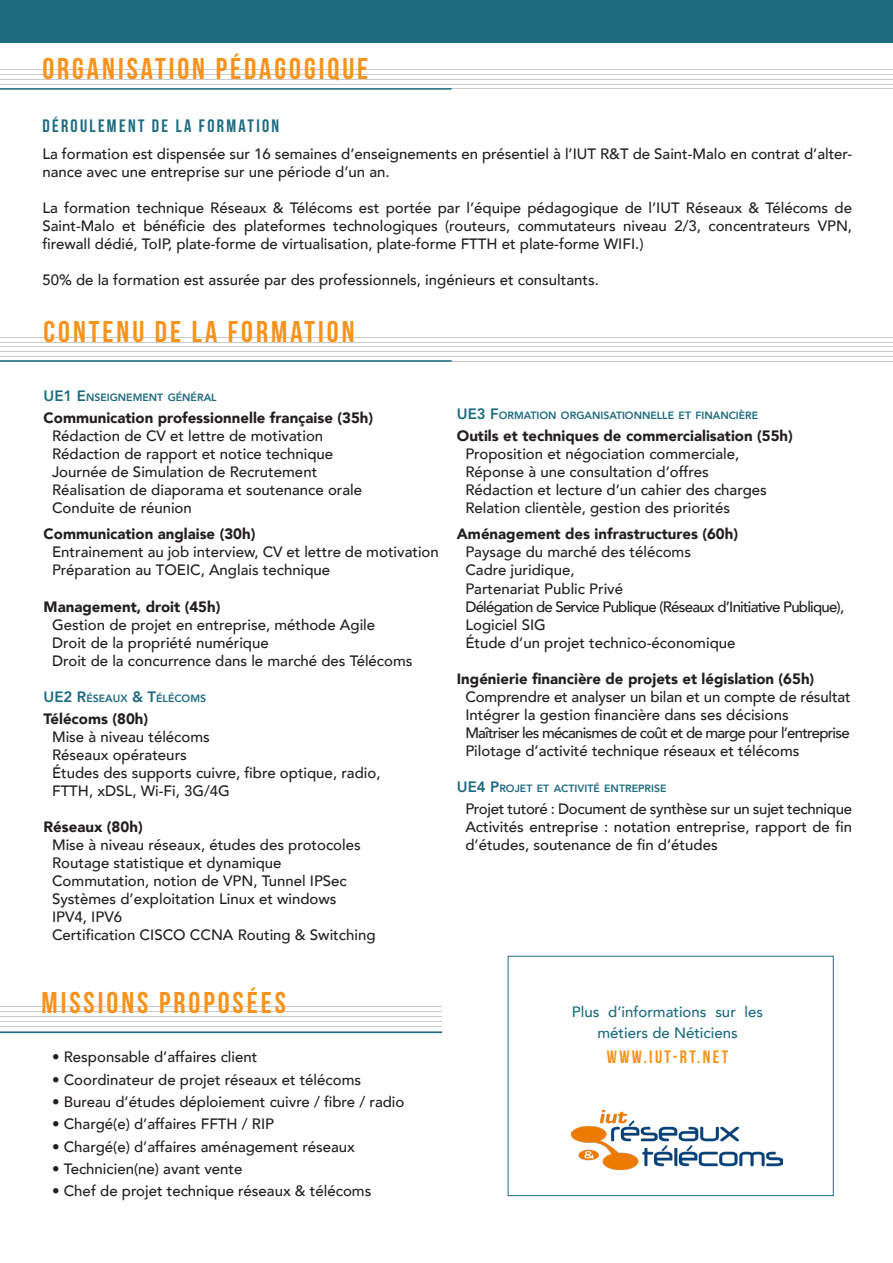
<style>
.page{position:relative;width:893px;height:1263px;background:#fff}
.page>*{position:absolute;margin:0;border:0;box-sizing:border-box;transform-origin:0 0}
.t1{font:30px "Bebas Neue";letter-spacing:.1em;color:#f7931d}
.t2{font:18px "Bebas Neue";letter-spacing:.13em;color:#1c6b7f}
.t3{font:18px "Bebas Neue";letter-spacing:.13em;color:#f7931d}
.t4{font:500 15px/18px "Avenir";color:#231f20}
.t5{font:900 15px "Avenir";color:#231f20}
.t6{font:500 15px "Avenir";letter-spacing:-.05em;color:#231f20}
.t7{font:500 15px "Avenir";letter-spacing:-.02em;color:#231f20}
.t8{font:500 15px/21.6px "Avenir";color:#1c6b7f;text-align:center}
.t9{font:800 10.5px "Avenir";color:#1c6b7f}
.s1{font-size:15px}
</style>
<div class="page">
<hr style="left:0;top:69px;width:893px;height:1px;background:#c9cacc">
<hr style="left:0;top:74px;width:893px;height:1px;background:#c9cacc">
<hr style="left:0;top:79px;width:893px;height:1px;background:#c9cacc">
<hr style="left:0;top:84px;width:893px;height:1px;background:#c9cacc">
<hr style="left:0;top:89px;width:893px;height:1px;background:#c9cacc">
<hr style="left:0;top:337px;width:893px;height:1px;background:#c9cacc">
<hr style="left:0;top:1006px;width:441px;height:1px;background:#c9cacc">
<hr style="left:0;top:342px;width:893px;height:1px;background:#c9cacc">
<hr style="left:0;top:1011px;width:441px;height:1px;background:#c9cacc">
<hr style="left:0;top:346px;width:893px;height:1px;background:#c9cacc">
<hr style="left:0;top:1016px;width:441px;height:1px;background:#c9cacc">
<hr style="left:0;top:351px;width:893px;height:1px;background:#c9cacc">
<hr style="left:0;top:1021px;width:441px;height:1px;background:#c9cacc">
<hr style="left:0;top:356px;width:893px;height:1px;background:#c9cacc">
<hr style="left:0;top:1026px;width:441px;height:1px;background:#c9cacc">
<hr style="left:0;top:361px;width:893px;height:1px;background:#c9cacc">
<hr style="left:0;top:1031px;width:441px;height:1px;background:#c9cacc">
<div style="left:0;top:0;width:893px;height:43px;background:#1c6b7f"></div>
<hr style="left:0;top:88px;width:452px;height:2px;background:#1c6b7f">
<hr style="left:0;top:360px;width:452px;height:2px;background:#1c6b7f">
<hr style="left:0;top:1032px;width:442px;height:1px;background:#1c6b7f">
<img style="left:572px;top:1111px;width:210px;height:58px">
<div style="left:508px;top:956px;width:326px;height:240px;border:1px solid #1c6b7f"></div>
<p class="t1" style="left:42px;top:53px;width:327px">ORGANISATION PÉDAGOGIQUE</p>
<p class="t2" style="left:42px;top:116px;width:238px">DÉROULEMENT DE LA FORMATION</p>
<p class="t4" style="left:42px;top:144px;width:811px">La formation est dispensée sur 16 semaines d’enseignements en présentiel à l’IUT R&amp;T de Saint-Malo en contrat d’alter&shy;nance avec une entreprise sur une période d’un an.</p>
<p class="t4" style="left:42px;top:198px;width:811px;text-align:justify">La formation technique Réseaux &amp; Télécoms est portée par l’équipe pédagogique de l’IUT Réseaux &amp; Télécoms de Saint-Malo et bénéficie des plateformes technologiques (routeurs, commutateurs niveau 2/3, concentrateurs VPN, firewall dédié, ToIP, plate-forme de virtualisation, plate-forme FTTH et plate-forme WIFI.)</p>
<p class="t4" style="left:42px;top:270px;width:558px">50% de la formation est assurée par des professionnels, ingénieurs et consultants.</p>
<p class="t1" style="left:44px;top:315px;width:312px">CONTENU DE LA FORMATION</p>
<p class="t9" style="left:44px;top:389px;width:175px"><span class="s1">UE1 E</span>NSEIGNEMENT GÉNÉRAL</p>
<p class="t5" style="left:44px;top:405px;width:331px">Communication professionnelle française (35h)</p>
<p class="t4" style="left:52px;top:426px;width:273px">Rédaction de CV et lettre de motivation</p>
<p class="t4" style="left:52px;top:444px;width:283px">Rédaction de rapport et notice technique</p>
<p class="t4" style="left:52px;top:462px;width:267px">Journée de Simulation de Recrutement</p>
<p class="t4" style="left:52px;top:480px;width:312px">Réalisation de diaporama et soutenance orale</p>
<p class="t4" style="left:52px;top:498px;width:141px">Conduite de réunion</p>
<p class="t5" style="left:44px;top:521px;width:213px">Communication anglaise (30h)</p>
<p class="t4" style="left:52px;top:542px;width:388px">Entrainement au job interview, CV et lettre de motivation</p>
<p class="t4" style="left:52px;top:560px;width:280px">Préparation au TOEIC, Anglais technique</p>
<p class="t5" style="left:44px;top:593px;width:178px">Management, droit (45h)</p>
<p class="t4" style="left:52px;top:614px;width:325px">Gestion de projet en entreprise, méthode Agile</p>
<p class="t4" style="left:52px;top:632px;width:218px">Droit de la propriété numérique</p>
<p class="t4" style="left:52px;top:650px;width:362px">Droit de la concurrence dans le marché des Télécoms</p>
<p class="t9" style="left:44px;top:690px;width:164px"><span class="s1">UE2 R</span>ÉSEAUX <span class="s1">&amp; T</span>ÉLÉCOMS</p>
<p class="t5" style="left:44px;top:706px;width:106px">Télécoms (80h)</p>
<p class="t4" style="left:52px;top:727px;width:159px">Mise à niveau télécoms</p>
<p class="t4" style="left:52px;top:745px;width:136px">Réseaux opérateurs</p>
<p class="t4" style="left:52px;top:763px;width:330px">Études des supports cuivre, fibre optique, radio,</p>
<p class="t4" style="left:52px;top:781px;width:179px">FTTH, xDSL, Wi-Fi, 3G/4G</p>
<p class="t5" style="left:44px;top:814px;width:101px">Réseaux (80h)</p>
<p class="t4" style="left:52px;top:835px;width:310px">Mise à niveau réseaux, études des protocoles</p>
<p class="t4" style="left:52px;top:853px;width:231px">Routage statistique et dynamique</p>
<p class="t4" style="left:52px;top:871px;width:296px">Commutation, notion de VPN, Tunnel IPSec</p>
<p class="t4" style="left:52px;top:889px;width:286px">Systèmes d’exploitation Linux et windows</p>
<p class="t4" style="left:52px;top:907px;width:72px">IPV4, IPV6</p>
<p class="t4" style="left:52px;top:925px;width:325px">Certification CISCO CCNA Routing &amp; Switching</p>
<p class="t1" style="left:41px;top:986px;width:246px">MISSIONS PROPOSÉES</p>
<p class="t4" style="left:52px;top:1047px;width:207px">• Responsable d’affaires client</p>
<p class="t4" style="left:52px;top:1070px;width:311px">• Coordinateur de projet réseaux et télécoms</p>
<p class="t4" style="left:52px;top:1092px;width:354px">• Bureau d’études déploiement cuivre / fibre / radio</p>
<p class="t4" style="left:52px;top:1114px;width:224px">• Chargé(e) d’affaires FFTH / RIP</p>
<p class="t4" style="left:52px;top:1136px;width:304px">• Chargé(e) d’affaires aménagement réseaux</p>
<p class="t4" style="left:52px;top:1159px;width:192px">• Technicien(ne) avant vente</p>
<p class="t4" style="left:52px;top:1181px;width:321px">• Chef de projet technique réseaux &amp; télécoms</p>
<p class="t9" style="left:457px;top:407px;width:302px"><span class="s1">UE3 F</span>ORMATION ORGANISATIONNELLE ET FINANCIÈRE</p>
<p class="t5" style="left:457px;top:423px;width:338px">Outils et techniques de commercialisation (55h)</p>
<p class="t4" style="left:465px;top:444px;width:276px">Proposition et négociation commerciale,</p>
<p class="t4" style="left:465px;top:462px;width:245px">Réponse à une consultation d’offres</p>
<p class="t4" style="left:465px;top:480px;width:303px">Rédaction et lecture d’un cahier des charges</p>
<p class="t4" style="left:465px;top:498px;width:266px">Relation clientèle, gestion des priorités</p>
<p class="t5" style="left:457px;top:521px;width:283px">Aménagement des infrastructures (60h)</p>
<p class="t4" style="left:465px;top:542px;width:227px">Paysage du marché des télécoms</p>
<p class="t4" style="left:465px;top:560px;width:111px">Cadre juridique,</p>
<p class="t4" style="left:465px;top:578px;width:159px">Partenariat Public Privé</p>
<p class="t6" style="left:465px;top:593px;width:380px">Délégation de Service Publique (Réseaux d’Initiative Publique),</p>
<p class="t4" style="left:465px;top:614px;width:82px">Logiciel SIG</p>
<p class="t4" style="left:465px;top:632px;width:272px">Étude d’un projet technico-économique</p>
<p class="t5" style="left:457px;top:665px;width:359px">Ingénierie financière de projets et législation (65h)</p>
<p class="t4" style="left:465px;top:686px;width:387px">Comprendre et analyser un bilan et un compte de résultat</p>
<p class="t4" style="left:465px;top:704px;width:325px">Intégrer la gestion financière dans ses décisions</p>
<p class="t6" style="left:465px;top:719px;width:386px">Maîtriser les mécanismes de coût et de marge pour l’entreprise</p>
<p class="t4" style="left:465px;top:740px;width:336px">Pilotage d’activité technique réseaux et télécoms</p>
<p class="t9" style="left:457px;top:780px;width:210px"><span class="s1">UE4 P</span>ROJET ET ACTIVITÉ ENTREPRISE</p>
<p class="t7" style="left:465px;top:795px;width:388px">Projet tutoré : Document de synthèse sur un sujet technique</p>
<p class="t4" style="left:465px;top:817px;width:388px">Activités entreprise : notation entreprise, rapport de fin d’études, soutenance de fin d’études</p>
<p class="t8" style="left:572px;top:1000px;width:193px">Plus d’informations sur les métiers de Néticiens</p>
<p class="t3" style="left:607px;top:1047px;width:123px">WWW.IUT-RT.NET</p>
</div>
